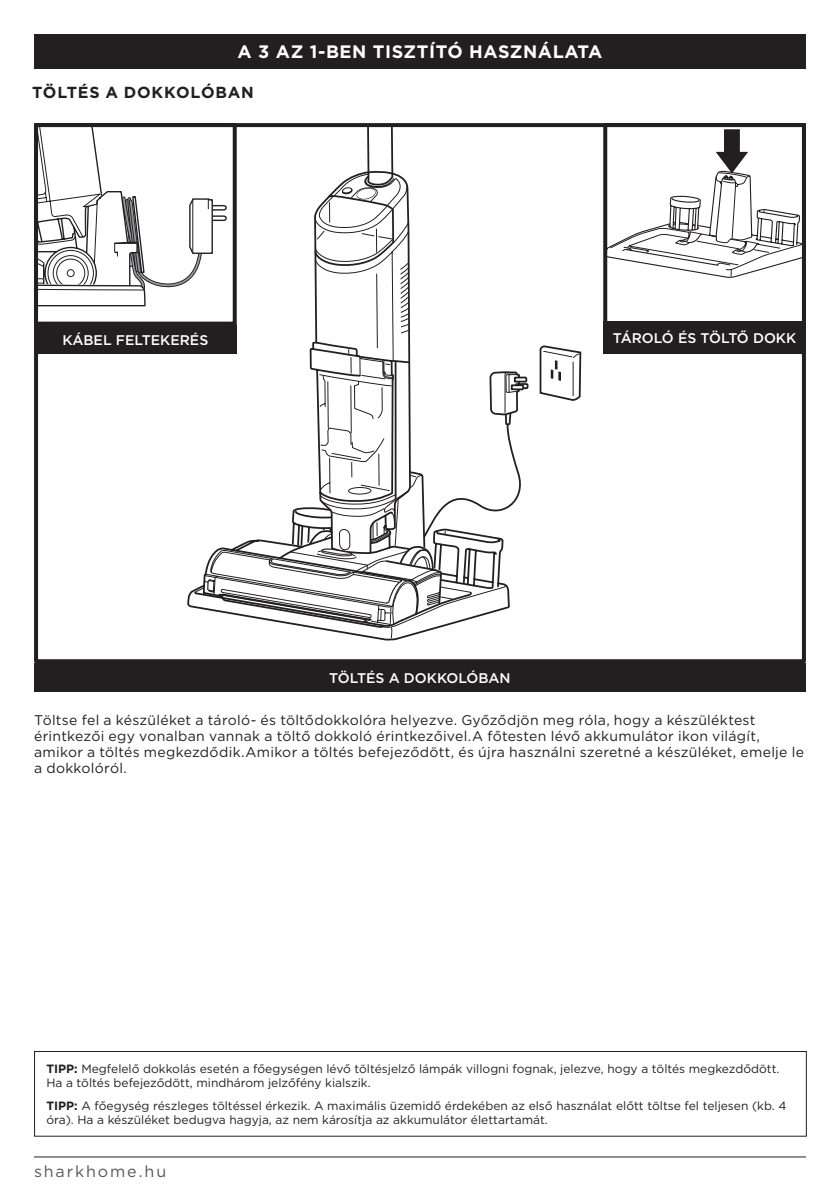
<style>
.page{position:relative;width:840px;height:1191px;background:#fff}
.page>*{position:absolute;margin:0;border:0;box-sizing:border-box;transform-origin:0 0}
.t1{font:700 18px "Gotham";letter-spacing:.03em;color:#fff}
.t2{font:700 16px "Gotham";letter-spacing:.05em;color:#231f20}
.t3{font:16px "Gotham";letter-spacing:.12em;color:#57585a}
.t4{font:14px/16px "Gotham";letter-spacing:.02em;color:#231f20}
.t5{font:500 14px "Gotham";color:#fff}
.t6{font:12px/14px "Gotham";color:#231f20}
.s1{font-weight:700}
</style>
<div class="page">
<div style="left:34px;top:1051px;width:772px;height:85px;border:1px solid #231f20"></div>
<div style="left:34px;top:34px;width:771px;height:34px;background:#231f20"></div>
<svg style="left:539px;top:345px;width:42px;height:56px"></svg>
<svg style="left:36px;top:125px;width:493px;height:513px"></svg>
<div style="left:34px;top:123px;width:202px;height:203px;border:4px solid #231f20"></div>
<div style="left:34px;top:326px;width:202px;height:28px;background:#231f20"></div>
<div style="left:603px;top:123px;width:202px;height:203px;border:4px solid #231f20"></div>
<div style="left:603px;top:322px;width:202px;height:32px;background:#231f20"></div>
<div style="left:34px;top:663px;width:771px;height:28px;background:#231f20"></div>
<svg style="left:605px;top:129px;width:198px;height:149px"></svg>
<hr style="left:34px;top:1156px;width:771px;height:1px;background:#231f20">
<p class="t1" style="left:237px;top:40px;width:366px">A 3 AZ 1-BEN TISZTÍTÓ HASZNÁLATA</p>
<p class="t2" style="left:32px;top:82px;width:223px">TÖLTÉS A DOKKOLÓBAN</p>
<p class="t5" style="left:62px;top:331px;width:147px">KÁBEL FELTEKERÉS</p>
<p class="t5" style="left:612px;top:329px;width:185px">TÁROLÓ ÉS TÖLTŐ DOKK</p>
<p class="t5" style="left:329px;top:669px;width:183px">TÖLTÉS A DOKKOLÓBAN</p>
<p class="t4" style="left:34px;top:712px;width:771px">Töltse fel a készüléket a tároló- és töltődokkolóra helyezve. Győződjön meg róla, hogy a készüléktest érintkezői egy vonalban vannak a töltő dokkoló érintkezőivel.A főtesten lévő akkumulátor ikon világít, amikor a töltés megkezdődik.Amikor a töltés befejeződött, és újra használni szeretné a készüléket, emelje le a dokkolóról.</p>
<p class="t6" style="left:46px;top:1061px;width:734px"><span class="s1">TIPP:</span> Megfelelő dokkolás esetén a főegységen lévő töltésjelző lámpák villogni fognak, jelezve, hogy a töltés megkezdődött.<br>Ha a töltés befejeződött, mindhárom jelzőfény kialszik.</p>
<p class="t6" style="left:46px;top:1098px;width:741px"><span class="s1">TIPP:</span> A főegység részleges töltéssel érkezik. A maximális üzemidő érdekében az első használat előtt töltse fel teljesen (kb. 4 óra). Ha a készüléket bedugva hagyja, az nem károsítja az akkumulátor élettartamát.</p>
<h2 class="t3" style="left:34px;top:1161px;width:134px">sharkhome.hu</h2>
</div>
